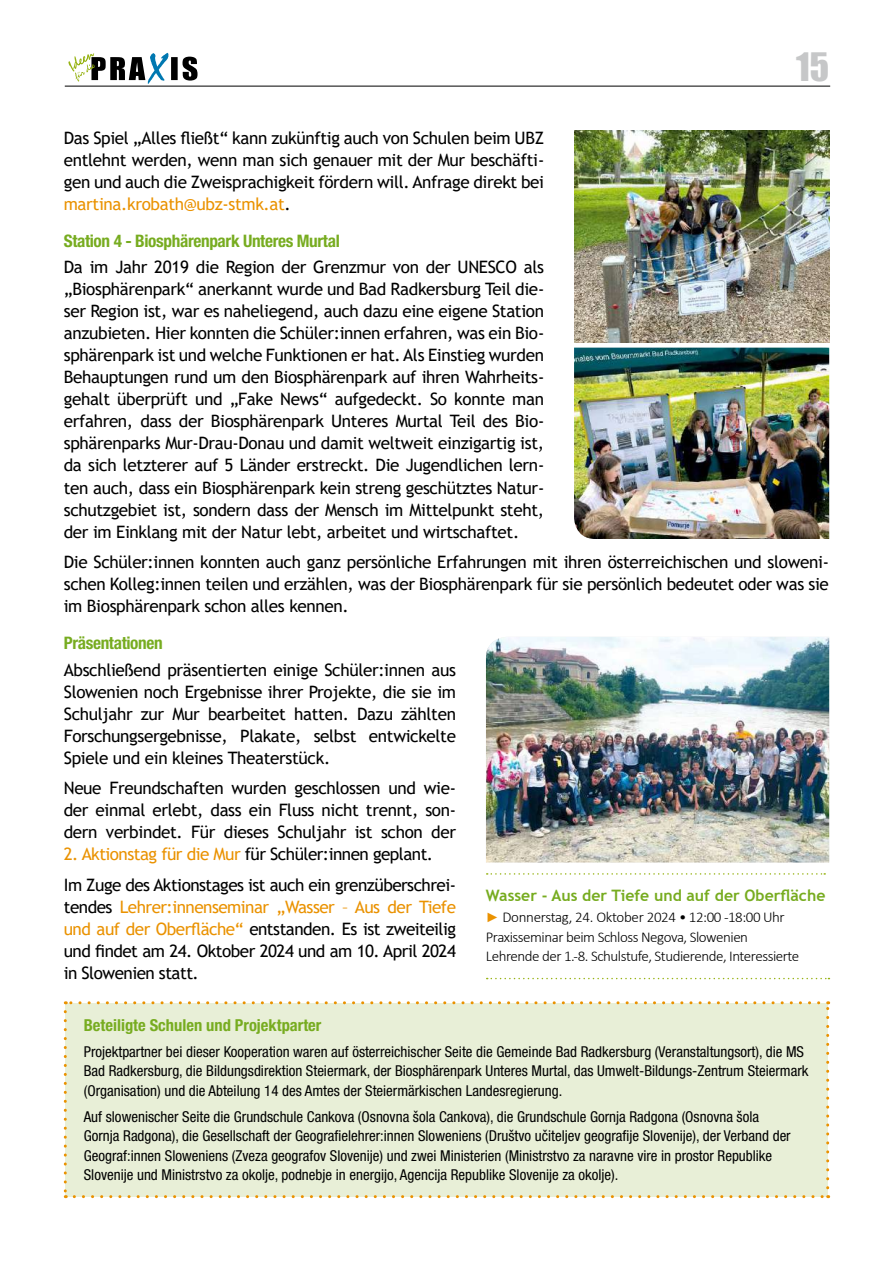
<style>
.page{position:relative;width:893px;height:1263px;background:#fff}
.page>*{position:absolute;margin:0;border:0;box-sizing:border-box;transform-origin:0 0}
.t1{font:36px "Impact";color:#c6c7c8}
.t2{font:700 condensed 17.25px "Helvetica Neue LT Pro";letter-spacing:-.02em;color:#77ac20}
.t3{font:17.1px/22px "Trebuchet MS";letter-spacing:-.02em;color:#000;text-align:justify}
.t4{font:700 condensed 16.5px "Helvetica Neue LT Pro";color:#77ac20}
.t5{font:700 15.75px "Trebuchet MS";color:#77ac20}
.t6{font:condensed 15px/19.5px "Helvetica Neue LT Pro";color:#000}
.t7{font:300 15px/19.5px "Calibri";letter-spacing:-.03em;color:#000}
.s1{color:#ea9200}
.s2{font-family:"Century Gothic";font-weight:400;font-size:13.5px;color:#ea9200}
</style>
<div class="page">
<hr style="left:65px;top:86px;width:765px;height:1px;background:#000">
<svg style="left:68px;top:53px;width:130px;height:31px"></svg>
<div style="left:65px;top:1003px;width:763px;height:193px;background:#e8efd7"></div>
<svg style="left:64px;top:1012px;width:3px;height:186px"></svg>
<svg style="left:74px;top:1195px;width:755px;height:3px"></svg>
<svg style="left:826px;top:1001px;width:3px;height:187px"></svg>
<svg style="left:65px;top:1001px;width:754px;height:3px"></svg>
<svg style="left:487px;top:873px;width:338px;height:2px"></svg>
<svg style="left:487px;top:978px;width:342px;height:1px"></svg>
<img style="left:574px;top:131px;width:255px;height:212px">
<img style="left:574px;top:348px;width:255px;height:191px">
<img style="left:486px;top:637px;width:343px;height:225px">
<h1 class="t1" style="left:796px;top:39px;width:35px">15</h1>
<p class="t3" style="left:64px;top:126px;width:482px">Das Spiel „Alles fließt“ kann zukünftig auch von Schulen beim UBZ entlehnt werden, wenn man sich genauer mit der Mur beschäfti&shy;gen und auch die Zweisprachigkeit fördern will. Anfrage direkt bei <span class="s1">martina.krobath@ubz-stmk.at</span>.</p>
<p class="t2" style="left:64px;top:230px;width:277px">Station 4 - Biosphärenpark Unteres Murtal</p>
<p class="t3" style="left:64px;top:256px;width:482px">Da im Jahr 2019 die Region der Grenzmur von der UNESCO als „Biosphärenpark“ anerkannt wurde und Bad Radkersburg Teil die&shy;ser Region ist, war es naheliegend, auch dazu eine eigene Station anzubieten. Hier konnten die Schüler:innen erfahren, was ein Bio&shy;sphärenpark ist und welche Funktionen er hat. Als Einstieg wurden Behauptungen rund um den Biosphärenpark auf ihren Wahrheits&shy;gehalt überprüft und „Fake News“ aufgedeckt. So konnte man erfahren, dass der Biosphärenpark Unteres Murtal Teil des Bio&shy;sphärenparks Mur-Drau-Donau und damit weltweit einzigartig ist, da sich letzterer auf 5 Länder erstreckt. Die Jugendlichen lern&shy;ten auch, dass ein Biosphärenpark kein streng geschütztes Natur&shy;schutzgebiet ist, sondern dass der Mensch im Mittelpunkt steht, der im Einklang mit der Natur lebt, arbeitet und wirtschaftet.</p>
<p class="t3" style="left:64px;top:551px;width:767px">Die Schüler:innen konnten auch ganz persönliche Erfahrungen mit ihren österreichischen und sloweni&shy;schen Kolleg:innen teilen und erzählen, was der Biosphärenpark für sie persönlich bedeutet oder was sie im Biosphärenpark schon alles kennen.</p>
<p class="t2" style="left:64px;top:633px;width:100px">Präsentationen</p>
<p class="t3" style="left:64px;top:658px;width:394px">Abschließend präsentierten einige Schüler:innen aus Slowenien noch Ergebnisse ihrer Projekte, die sie im Schuljahr zur Mur bearbeitet hatten. Dazu zählten Forschungsergebnisse, Plakate, selbst entwickelte Spiele und ein kleines Theaterstück.</p>
<p class="t3" style="left:64px;top:777px;width:394px">Neue Freundschaften wurden geschlossen und wie&shy;der einmal erlebt, dass ein Fluss nicht trennt, son&shy;dern verbindet. Für dieses Schuljahr ist schon der</p>
<p class="t3" style="left:64px;top:839px;width:394px;line-height:30.6px"><span class="s1">2. Aktionstag für die Mur</span> für Schüler:innen geplant.<br>Im Zuge des Aktionstages ist auch ein grenzüberschrei-</p>
<p class="t3" style="left:64px;top:896px;width:394px">tendes <span class="s1">Lehrer:innenseminar „Wasser – Aus der Tiefe und auf der Oberfläche“</span> entstanden. Es ist zweiteilig und findet am 24. Oktober 2024 und am 10. April 2024 in Slowenien statt.</p>
<p class="t4" style="left:84px;top:1015px;width:239px">Beteiligte Schulen und Projektparter</p>
<p class="t6" style="left:84px;top:1042px;width:726px">Projektpartner bei dieser Kooperation waren auf österreichischer Seite die Gemeinde Bad Radkersburg (Veranstaltungsort), die MS<br>Bad Radkersburg, die Bildungsdirektion Steiermark, der Biosphärenpark Unteres Murtal, das Umwelt-Bildungs-Zentrum Steiermark (Organisation) und die Abteilung 14 des Amtes der Steiermärkischen Landesregierung.</p>
<p class="t6" style="left:84px;top:1106px;width:708px">Auf slowenischer Seite die Grundschule Cankova (Osnovna šola Cankova), die Grundschule Gornja Radgona (Osnovna šola Gornja Radgona), die Gesellschaft der Geografielehrer:innen Sloweniens (Društvo učiteljev geografije Slovenije), der Verband der Geograf:innen Sloweniens (Zveza geografov Slovenije) und zwei Ministerien (Ministrstvo za naravne vire in prostor Republike Slovenije und Ministrstvo za okolje, podnebje in energijo, Agencija Republike Slovenije za okolje).</p>
<p class="t5" style="left:486px;top:886px;width:341px">Wasser - Aus der Tiefe und auf der Oberfläche</p>
<p class="t7" style="left:486px;top:907px;width:315px"><span class="s2">►</span> Donnerstag, 24. Oktober 2024 • 12:00 -18:00 Uhr<br>Praxisseminar beim Schloss Negova, Slowenien<br>Lehrende der 1.-8. Schulstufe, Studierende, Interessierte</p>
</div>
